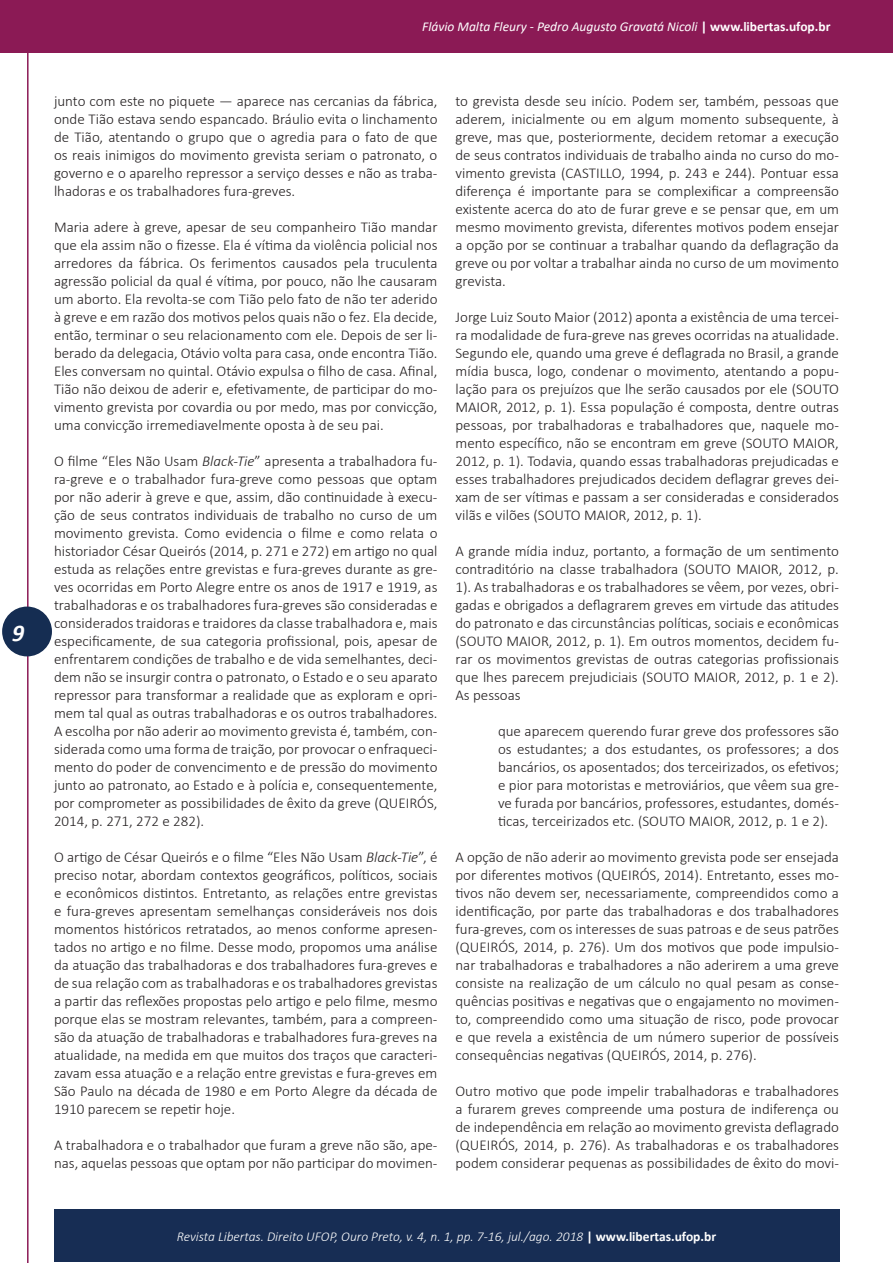
<style>
.page{position:relative;width:893px;height:1263px;background:#fff}
.page>*{position:absolute;margin:0;border:0;box-sizing:border-box;transform-origin:0 0}
.t1{font:italic 700 24px "Calibri";color:#fff}
.t2{font:300 15px/18px "Calibri";color:#231f20;text-align:justify}
.t3{font:italic 300 13.5px "Calibri";color:#fff}
.t4{font:italic 13.5px "Calibri";color:#fff}
.s1{font-weight:700;font-style:normal}
.s2{font-style:italic}
</style>
<div class="page">
<hr style="left:27px;top:0;width:2px;height:1263px;background:#8b1a56">
<div style="left:2px;top:606px;width:50px;height:50px;background:#152d52;border-radius:50%"></div>
<div style="left:54px;top:1210px;width:786px;height:52px;background:#172d54"></div>
<div style="left:0;top:0;width:893px;height:52px;background:#8b1a55"></div>
<h1 class="t1" style="left:12px;top:615px;width:14px">9</h1>
<p class="t4" style="left:422px;top:17px;width:410px">Flávio Malta Fleury - Pedro Augusto Gravatá Nicoli <span class="s1">| www.libertas.ufop.br</span></p>
<p class="t2" style="left:54px;top:91px;width:385px">junto com este no piquete — aparece nas cercanias da fábrica, onde Tião estava sendo espancado. Bráulio evita o linchamento de Tião, atentando o grupo que o agredia para o fato de que os reais inimigos do movimento grevista seriam o patronato, o governo e o aparelho repressor a serviço desses e não as traba&shy;lhadoras e os trabalhadores fura-greves.</p>
<p class="t2" style="left:54px;top:217px;width:385px">Maria adere à greve, apesar de seu companheiro Tião mandar que ela assim não o fizesse. Ela é vítima da violência policial nos arredores da fábrica. Os ferimentos causados pela truculenta agressão policial da qual é vítima, por pouco, não lhe causaram um aborto. Ela revolta-se com Tião pelo fato de não ter aderido à greve e em razão dos motivos pelos quais não o fez. Ela decide, então, terminar o seu relacionamento com ele. Depois de ser li&shy;berado da delegacia, Otávio volta para casa, onde encontra Tião.<br>Eles conversam no quintal. Otávio expulsa o filho de casa. Afinal, Tião não deixou de aderir e, efetivamente, de participar do mo&shy;vimento grevista por covardia ou por medo, mas por convicção, uma convicção irremediavelmente oposta à de seu pai.</p>
<p class="t2" style="left:54px;top:451px;width:385px">O filme “Eles Não Usam <span class="s2">Black-Tie</span>” apresenta a trabalhadora fu&shy;ra-greve e o trabalhador fura-greve como pessoas que optam por não aderir à greve e que, assim, dão continuidade à execu&shy;ção de seus contratos individuais de trabalho no curso de um movimento grevista. Como evidencia o filme e como relata o historiador César Queirós (2014, p. 271 e 272) em artigo no qual estuda as relações entre grevistas e fura-greves durante as gre&shy;ves ocorridas em Porto Alegre entre os anos de 1917 e 1919, as trabalhadoras e os trabalhadores fura-greves são consideradas e considerados traidoras e traidores da classe trabalhadora e, mais especificamente, de sua categoria profissional, pois, apesar de enfrentarem condições de trabalho e de vida semelhantes, deci&shy;dem não se insurgir contra o patronato, o Estado e o seu aparato repressor para transformar a realidade que as exploram e opri&shy;mem tal qual as outras trabalhadoras e os outros trabalhadores.<br>A escolha por não aderir ao movimento grevista é, também, con&shy;siderada como uma forma de traição, por provocar o enfraqueci&shy;mento do poder de convencimento e de pressão do movimento junto ao patronato, ao Estado e à polícia e, consequentemente, por comprometer as possibilidades de êxito da greve (QUEIRÓS, 2014, p. 271, 272 e 282).</p>
<p class="t2" style="left:54px;top:847px;width:385px">O artigo de César Queirós e o filme “Eles Não Usam <span class="s2">Black-Tie</span>”, é preciso notar, abordam contextos geográficos, políticos, sociais e econômicos distintos. Entretanto, as relações entre grevistas e fura-greves apresentam semelhanças consideráveis nos dois momentos históricos retratados, ao menos conforme apresen&shy;tados no artigo e no filme. Desse modo, propomos uma análise da atuação das trabalhadoras e dos trabalhadores fura-greves e de sua relação com as trabalhadoras e os trabalhadores grevistas a partir das reflexões propostas pelo artigo e pelo filme, mesmo porque elas se mostram relevantes, também, para a compreen&shy;são da atuação de trabalhadoras e trabalhadores fura-greves na atualidade, na medida em que muitos dos traços que caracteri&shy;zavam essa atuação e a relação entre grevistas e fura-greves em São Paulo na década de 1980 e em Porto Alegre da década de 1910 parecem se repetir hoje.</p>
<p class="t2" style="left:54px;top:1135px;width:385px">A trabalhadora e o trabalhador que furam a greve não são, ape&shy;nas, aquelas pessoas que optam por não participar do movimen-</p>
<p class="t2" style="left:455px;top:91px;width:385px">to grevista desde seu início. Podem ser, também, pessoas que aderem, inicialmente ou em algum momento subsequente, à greve, mas que, posteriormente, decidem retomar a execução de seus contratos individuais de trabalho ainda no curso do mo&shy;vimento grevista (CASTILLO, 1994, p. 243 e 244). Pontuar essa diferença é importante para se complexificar a compreensão existente acerca do ato de furar greve e se pensar que, em um mesmo movimento grevista, diferentes motivos podem ensejar a opção por se continuar a trabalhar quando da deflagração da greve ou por voltar a trabalhar ainda no curso de um movimento grevista.</p>
<p class="t2" style="left:455px;top:307px;width:385px">Jorge Luiz Souto Maior (2012) aponta a existência de uma tercei&shy;ra modalidade de fura-greve nas greves ocorridas na atualidade.<br>Segundo ele, quando uma greve é deflagrada no Brasil, a grande mídia busca, logo, condenar o movimento, atentando a popu&shy;lação para os prejuízos que lhe serão causados por ele (SOUTO MAIOR, 2012, p. 1). Essa população é composta, dentre outras pessoas, por trabalhadoras e trabalhadores que, naquele mo&shy;mento específico, não se encontram em greve (SOUTO MAIOR, 2012, p. 1). Todavia, quando essas trabalhadoras prejudicadas e esses trabalhadores prejudicados decidem deflagrar greves dei&shy;xam de ser vítimas e passam a ser consideradas e considerados vilãs e vilões (SOUTO MAIOR, 2012, p. 1).</p>
<p class="t2" style="left:455px;top:541px;width:385px">A grande mídia induz, portanto, a formação de um sentimento contraditório na classe trabalhadora (SOUTO MAIOR, 2012, p.<br>1). As trabalhadoras e os trabalhadores se vêem, por vezes, obri&shy;gadas e obrigados a deflagrarem greves em virtude das atitudes do patronato e das circunstâncias políticas, sociais e econômicas (SOUTO MAIOR, 2012, p. 1). Em outros momentos, decidem fu&shy;rar os movimentos grevistas de outras categorias profissionais que lhes parecem prejudiciais (SOUTO MAIOR, 2012, p. 1 e 2).<br>As pessoas</p>
<p class="t2" style="left:498px;top:721px;width:342px">que aparecem querendo furar greve dos professores são os estudantes; a dos estudantes, os professores; a dos bancários, os aposentados; dos terceirizados, os efetivos; e pior para motoristas e metroviários, que vêem sua gre&shy;ve furada por bancários, professores, estudantes, domés&shy;ticas, terceirizados etc. (SOUTO MAIOR, 2012, p. 1 e 2).</p>
<p class="t2" style="left:455px;top:847px;width:385px">A opção de não aderir ao movimento grevista pode ser ensejada por diferentes motivos (QUEIRÓS, 2014). Entretanto, esses mo&shy;tivos não devem ser, necessariamente, compreendidos como a identificação, por parte das trabalhadoras e dos trabalhadores fura-greves, com os interesses de suas patroas e de seus patrões (QUEIRÓS, 2014, p. 276). Um dos motivos que pode impulsio&shy;nar trabalhadoras e trabalhadores a não aderirem a uma greve consiste na realização de um cálculo no qual pesam as conse&shy;quências positivas e negativas que o engajamento no movimen&shy;to, compreendido como uma situação de risco, pode provocar e que revela a existência de um número superior de possíveis consequências negativas (QUEIRÓS, 2014, p. 276).</p>
<p class="t2" style="left:455px;top:1081px;width:385px">Outro motivo que pode impelir trabalhadoras e trabalhadores a furarem greves compreende uma postura de indiferença ou de independência em relação ao movimento grevista deflagrado (QUEIRÓS, 2014, p. 276). As trabalhadoras e os trabalhadores podem considerar pequenas as possibilidades de êxito do movi-</p>
<p class="t3" style="left:177px;top:1228px;width:541px">Revista Libertas. Direito UFOP, Ouro Preto, v. 4, n. 1, pp. 7-16, jul./ago. 2018 <span class="s1">| www.libertas.ufop.br</span></p>
</div>
